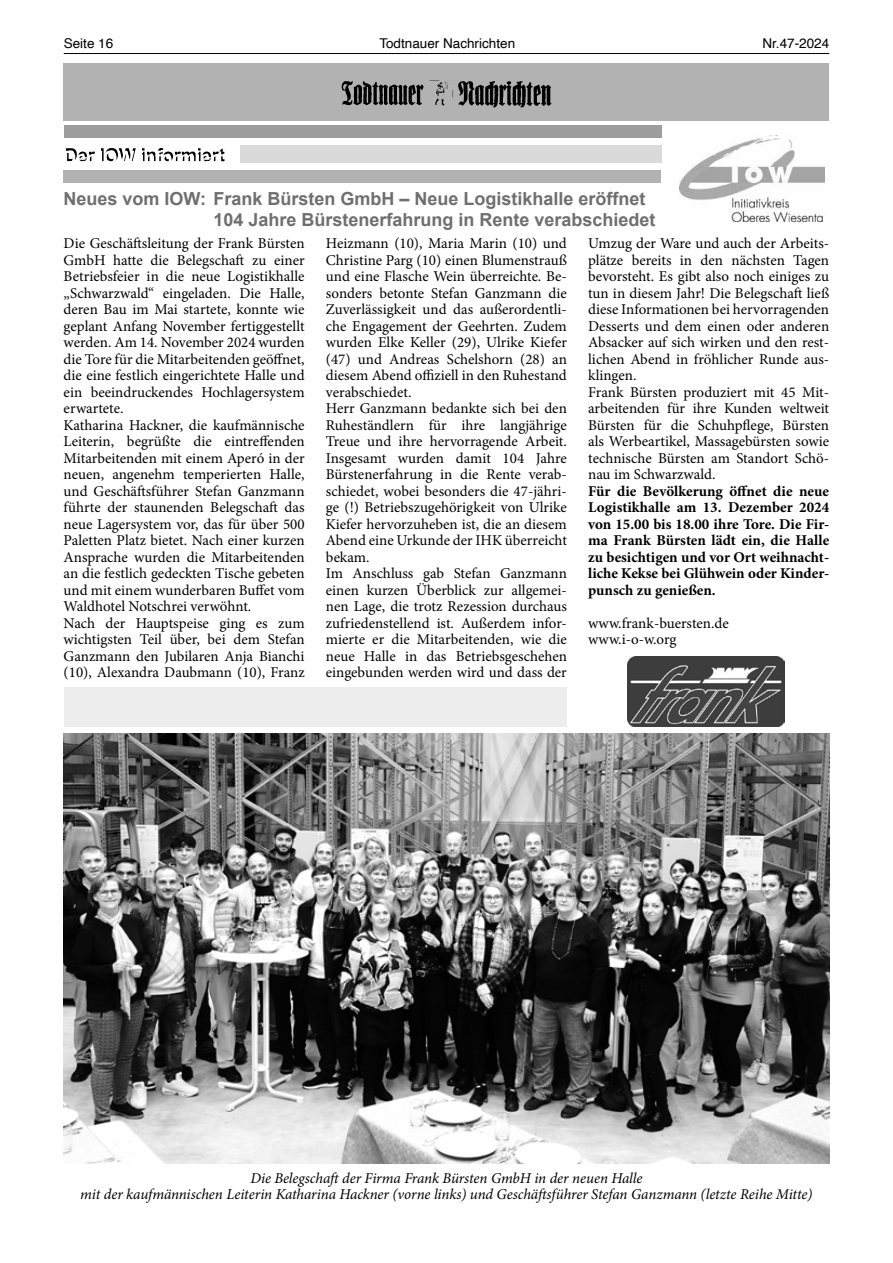
<style>
.page{position:relative;width:893px;height:1263px;background:#fff}
.page>*{position:absolute;margin:0;border:0;box-sizing:border-box;transform-origin:0 0}
.t1{font:700 18px/21.6px "Arial";color:#706f6f}
.t2{font:15px/16.5px "Minion Pro";color:#000}
.t3{font:700 15px/16.5px "Minion Pro";color:#000;text-align:justify}
.t4{font:italic 15px/16.5px "Minion Pro";letter-spacing:-.005em;color:#000;text-align:center}
.t5{font:13.5px "Helvetica";color:#000}
</style>
<div class="page">
<hr style="left:64px;top:53px;width:765px;height:1px;background:#000">
<div style="left:64px;top:64px;width:765px;height:57px;background:#b3b2b2"></div>
<img style="left:341px;top:80px;width:211px;height:28px">
<img style="left:64px;top:733px;width:765px;height:430px">
<div style="left:240px;top:146px;width:421px;height:17px;background:#dadada"></div>
<div style="left:63px;top:170px;width:598px;height:13px;background:#b3b2b2"></div>
<svg style="left:66px;top:148px;width:159px;height:14px"></svg>
<img style="left:679px;top:136px;width:146px;height:85px">
<img style="left:628px;top:656px;width:156px;height:70px">
<div style="left:64px;top:125px;width:597px;height:13px;background:#9d9d9c"></div>
<div style="left:64px;top:687px;width:503px;height:39px;background:#ededed"></div>
<p class="t5" style="left:64px;top:33px;width:51px">Seite 16</p>
<p class="t5" style="left:379px;top:33px;width:137px">Todtnauer Nachrichten</p>
<p class="t5" style="left:762px;top:33px;width:68px">Nr.47-2024</p>
<p class="t1" style="left:213px;top:188px;width:444px;text-indent:-150px">Neues vom IOW: Frank Bürsten GmbH – Neue Logistikhalle eröffnet<br>104 Jahre Bürstenerfahrung in Rente verabschiedet</p>
<p class="t2" style="left:64px;top:235px;width:243px">Die Geschäftsleitung der Frank Bürsten GmbH hatte die Belegschaft zu einer Betriebsfeier in die neue Logistikhalle „Schwarzwald“ eingeladen. Die Halle, deren Bau im Mai startete, konnte wie geplant Anfang November fertiggestellt werden. Am 14. November 2024 wurden die Tore für die Mitarbeitenden geöffnet, die eine festlich eingerichtete Halle und ein beeindruckendes Hochlagersystem erwartete.<br>Katharina Hackner, die kaufmännische Leiterin, begrüßte die eintreffenden Mitarbeitenden mit einem Aperó in der neuen, angenehm temperierten Halle, und Geschäftsführer Stefan Ganzmann führte der staunenden Belegschaft das neue Lagersystem vor, das für über 500<br>Paletten Platz bietet. Nach einer kurzen Ansprache wurden die Mitarbeitenden an die festlich gedeckten Tische gebeten und mit einem wunderbaren Buffet vom Waldhotel Notschrei verwöhnt.<br>Nach der Hauptspeise ging es zum wichtigsten Teil über, bei dem Stefan Ganzmann den Jubilaren Anja Bianchi (10), Alexandra Daubmann (10), Franz</p>
<p class="t2" style="left:326px;top:235px;width:243px">Heizmann (10), Maria Marin (10) und Christine Parg (10) einen Blumenstrauß und eine Flasche Wein überreichte. Be&shy;sonders betonte Stefan Ganzmann die Zuverlässigkeit und das außerordentli&shy;che Engagement der Geehrten. Zudem wurden Elke Keller (29), Ulrike Kiefer (47) und Andreas Schelshorn (28) an diesem Abend offiziell in den Ruhestand verabschiedet.<br>Herr Ganzmann bedankte sich bei den Ruheständlern für ihre langjährige Treue und ihre hervorragende Arbeit.<br>Insgesamt wurden damit 104 Jahre Bürstenerfahrung in die Rente verab&shy;schiedet, wobei besonders die 47-jähri&shy;ge (!) Betriebszugehörigkeit von Ulrike Kiefer hervorzuheben ist, die an diesem Abend eine Urkunde der IHK überreicht bekam.<br>Im Anschluss gab Stefan Ganzmann einen kurzen Überblick zur allgemei&shy;nen Lage, die trotz Rezession durchaus zufriedenstellend ist. Außerdem infor&shy;mierte er die Mitarbeitenden, wie die neue Halle in das Betriebsgeschehen eingebunden werden wird und dass der</p>
<p class="t2" style="left:588px;top:235px;width:243px">Umzug der Ware und auch der Arbeits&shy;plätze bereits in den nächsten Tagen bevorsteht. Es gibt also noch einiges zu tun in diesem Jahr! Die Belegschaft ließ diese Informationen bei hervorragenden Desserts und dem einen oder anderen Absacker auf sich wirken und den rest&shy;lichen Abend in fröhlicher Runde aus&shy;klingen.<br>Frank Bürsten produziert mit 45 Mit&shy;arbeitenden für ihre Kunden weltweit Bürsten für die Schuhpflege, Bürsten als Werbeartikel, Massagebürsten sowie technische Bürsten am Standort Schö&shy;nau im Schwarzwald.</p>
<p class="t3" style="left:588px;top:482px;width:243px">Für die Bevölkerung öffnet die neue Logistikhalle am 13. Dezember 2024 von 15.00 bis 18.00 ihre Tore. Die Fir&shy;ma Frank Bürsten lädt ein, die Halle zu besichtigen und vor Ort weihnacht&shy;liche Kekse bei Glühwein oder Kinder&shy;punsch zu genießen.</p>
<p class="t2" style="left:588px;top:615px;width:142px">www.frank-buersten.de www.i-o-w.org</p>
<p class="t4" style="left:80px;top:1169px;width:734px">Die Belegschaft der Firma Frank Bürsten GmbH in der neuen Halle<br>mit der kaufmännischen Leiterin Katharina Hackner (vorne links) und Geschäftsführer Stefan Ganzmann (letzte Reihe Mitte)</p>
</div>
